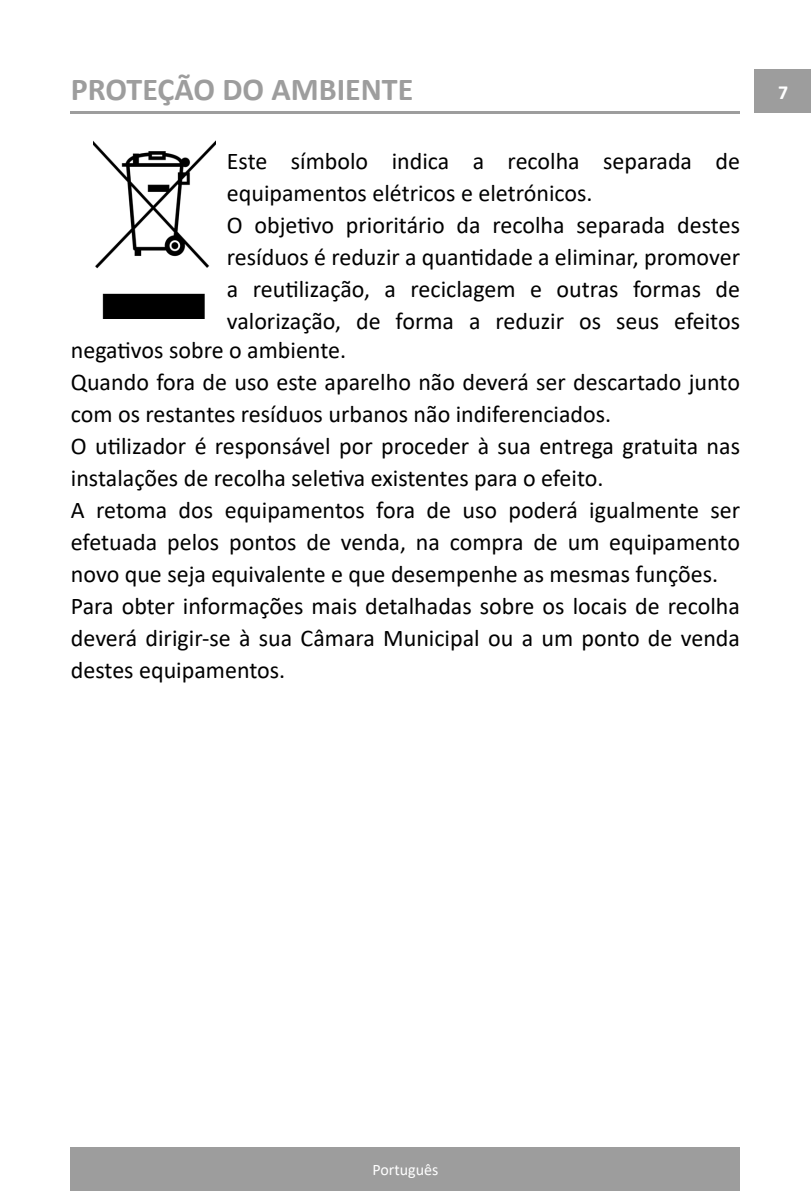
<style>
.page{position:relative;width:811px;height:1191px;background:#fff}
.page>*{position:absolute;margin:0;border:0;box-sizing:border-box;transform-origin:0 0}
.t1{font:700 32px "Calibri";color:#9d9d9d}
.Estilo_de_parágrafo{font:24px/32px "Calibri";color:#000}
.t2{font:700 20px "Calibri";color:#fff}
.t3{font:16px "Calibri";color:#fff}
</style>
<div class="page">
<div style="left:71px;top:1147px;width:669px;height:44px;background:#9d9d9d"></div>
<div style="left:754px;top:69px;width:57px;height:44px;background:#9d9d9d"></div>
<hr style="left:71px;top:111px;width:669px;height:3px;background:#9d9d9d">
<img style="left:93px;top:141px;width:123px;height:178px">
<p class="t1" style="left:71px;top:67px;width:344px">PROTEÇÃO DO AMBIENTE</p>
<p class="Estilo_de_parágrafo" style="left:227px;top:144px;width:515px">Este símbolo indica a recolha separada de equipamentos elétricos e eletrónicos.</p>
<p class="Estilo_de_parágrafo" style="left:227px;top:208px;width:515px;text-align:justify">O objetivo prioritário da recolha separada destes resíduos é reduzir a quantidade a eliminar, promover a reutilização, a reciclagem e outras formas de valorização, de forma a reduzir os seus efeitos</p>
<p class="Estilo_de_parágrafo" style="left:71px;top:334px;width:277px">negativos sobre o ambiente.</p>
<p class="Estilo_de_parágrafo" style="left:71px;top:366px;width:670px">Quando fora de uso este aparelho não deverá ser descartado junto com os restantes resíduos urbanos não indiferenciados.</p>
<p class="Estilo_de_parágrafo" style="left:71px;top:430px;width:670px">O utilizador é responsável por proceder à sua entrega gratuita nas instalações de recolha seletiva existentes para o efeito.</p>
<p class="Estilo_de_parágrafo" style="left:71px;top:494px;width:670px;text-align:justify">A retoma dos equipamentos fora de uso poderá igualmente ser efetuada pelos pontos de venda, na compra de um equipamento novo que seja equivalente e que desempenhe as mesmas funções.</p>
<p class="Estilo_de_parágrafo" style="left:71px;top:590px;width:670px;text-align:justify">Para obter informações mais detalhadas sobre os locais de recolha deverá dirigir-se à sua Câmara Municipal ou a um ponto de venda destes equipamentos.</p>
<p class="t2" style="left:778px;top:78px;width:12px">7</p>
<p class="t3" style="left:372px;top:1158px;width:67px">Português</p>
</div>
